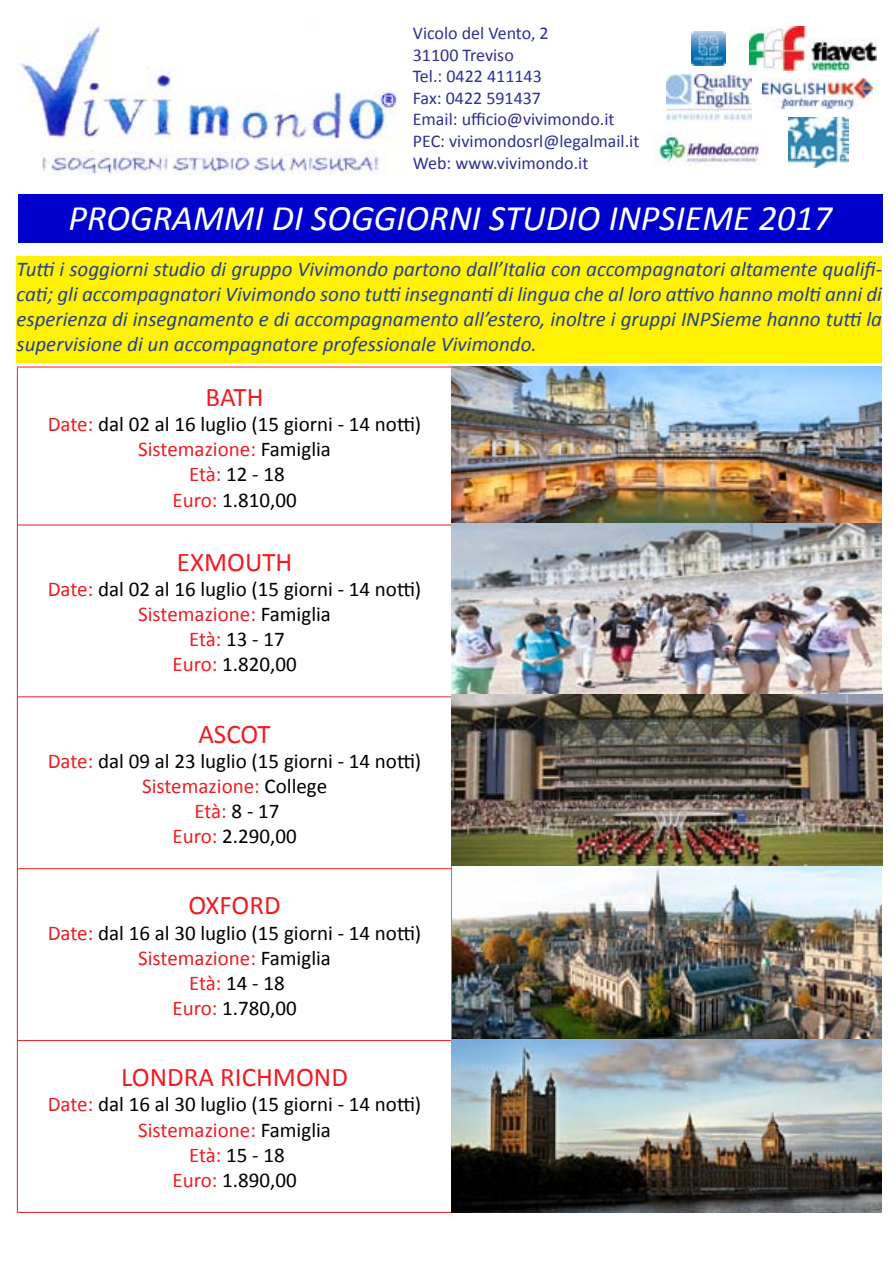
<style>
.page{position:relative;width:893px;height:1263px;background:#fff}
.page>*{position:absolute;margin:0;border:0;box-sizing:border-box;transform-origin:0 0}
.t1{font:italic 36px "Calibri";color:#fff}
.t2{font:27px "Calibri";color:#ed1d24}
.t3{font:21px/25.2px "Calibri";color:#000;text-align:center}
.t4{font:italic 21px/25.2px "Calibri";color:#25408f;text-align:justify}
.t5{font:18px/21.6px "Calibri";color:#2e3092}
.s1{color:#ed1d24}
</style>
<div class="page">
<div style="left:18px;top:195px;width:864px;height:48px;background:#00c"></div>
<img style="left:666px;top:75px;width:85px;height:46px">
<img style="left:762px;top:78px;width:111px;height:30px">
<img style="left:692px;top:32px;width:34px;height:34px">
<img style="left:657px;top:132px;width:102px;height:34px">
<img style="left:789px;top:117px;width:59px;height:50px">
<img style="left:749px;top:27px;width:128px;height:44px">
<img style="left:16px;top:19px;width:383px;height:155px">
<hr style="left:17px;top:367px;width:435px;height:1px;background:#ed1d24">
<hr style="left:17px;top:367px;width:1px;height:158px;background:#ed1d24">
<hr style="left:17px;top:525px;width:435px;height:1px;background:#ed1d24">
<hr style="left:17px;top:525px;width:1px;height:171px;background:#ed1d24">
<hr style="left:17px;top:696px;width:435px;height:1px;background:#ed1d24">
<hr style="left:17px;top:697px;width:1px;height:171px;background:#ed1d24">
<hr style="left:17px;top:868px;width:435px;height:1px;background:#ed1d24">
<hr style="left:17px;top:869px;width:1px;height:171px;background:#ed1d24">
<hr style="left:17px;top:1040px;width:435px;height:1px;background:#ed1d24">
<hr style="left:17px;top:1041px;width:1px;height:171px;background:#ed1d24">
<hr style="left:17px;top:1212px;width:435px;height:1px;background:#ed1d24">
<img style="left:451px;top:367px;width:431px;height:672px">
<div style="left:17px;top:256px;width:865px;height:106px;background:#fff200"></div>
<img style="left:451px;top:1039px;width:431px;height:174px">
<p class="t5" style="left:413px;top:22px;width:228px">Vicolo del Vento, 2<br>31100 Treviso<br>Tel.: 0422 411143<br>Fax: 0422 591437<br>Email: ufficio@vivimondo.it<br>PEC: vivimondosrl@legalmail.it<br>Web: www.vivimondo.it</p>
<h1 class="t1" style="left:69px;top:194px;width:765px">PROGRAMMI DI SOGGIORNI STUDIO INPSIEME 2017</h1>
<p class="t4" style="left:17px;top:255px;width:867px">Tutti i soggiorni studio di gruppo Vivimondo partono dall’Italia con accompagnatori altamente qualifi&shy;cati; gli accompagnatori Vivimondo sono tutti insegnanti di lingua che al loro attivo hanno molti anni di esperienza di insegnamento e di accompagnamento all’estero, inoltre i gruppi INPSieme hanno tutti la supervisione di un accompagnatore professionale Vivimondo.</p>
<p class="t2" style="left:206px;top:380px;width:59px">BATH</p>
<p class="t3" style="left:48px;top:411px;width:375px"><span class="s1">Date:</span> dal 02 al 16 luglio (15 giorni - 14 notti)<br><span class="s1">Sistemazione:</span> Famiglia<br><span class="s1">Età:</span> 12 - 18<br><span class="s1">Euro:</span> 1.810,00</p>
<p class="t2" style="left:177px;top:545px;width:117px">EXMOUTH</p>
<p class="t3" style="left:48px;top:576px;width:375px"><span class="s1">Date:</span> dal 02 al 16 luglio (15 giorni - 14 notti)<br><span class="s1">Sistemazione:</span> Famiglia<br><span class="s1">Età:</span> 13 - 17<br><span class="s1">Euro:</span> 1.820,00</p>
<p class="t2" style="left:198px;top:716px;width:74px">ASCOT</p>
<p class="t3" style="left:48px;top:748px;width:375px"><span class="s1">Date:</span> dal 09 al 23 luglio (15 giorni - 14 notti)<br><span class="s1">Sistemazione:</span> College<br><span class="s1">Età:</span> 8 - 17<br><span class="s1">Euro:</span> 2.290,00</p>
<p class="t2" style="left:188px;top:888px;width:94px">OXFORD</p>
<p class="t3" style="left:48px;top:920px;width:375px"><span class="s1">Date:</span> dal 16 al 30 luglio (15 giorni - 14 notti)<br><span class="s1">Sistemazione:</span> Famiglia<br><span class="s1">Età:</span> 14 - 18<br><span class="s1">Euro:</span> 1.780,00</p>
<p class="t2" style="left:121px;top:1060px;width:228px">LONDRA RICHMOND</p>
<p class="t3" style="left:48px;top:1092px;width:375px"><span class="s1">Date:</span> dal 16 al 30 luglio (15 giorni - 14 notti)<br><span class="s1">Sistemazione:</span> Famiglia<br><span class="s1">Età:</span> 15 - 18<br><span class="s1">Euro:</span> 1.890,00</p>
</div>
